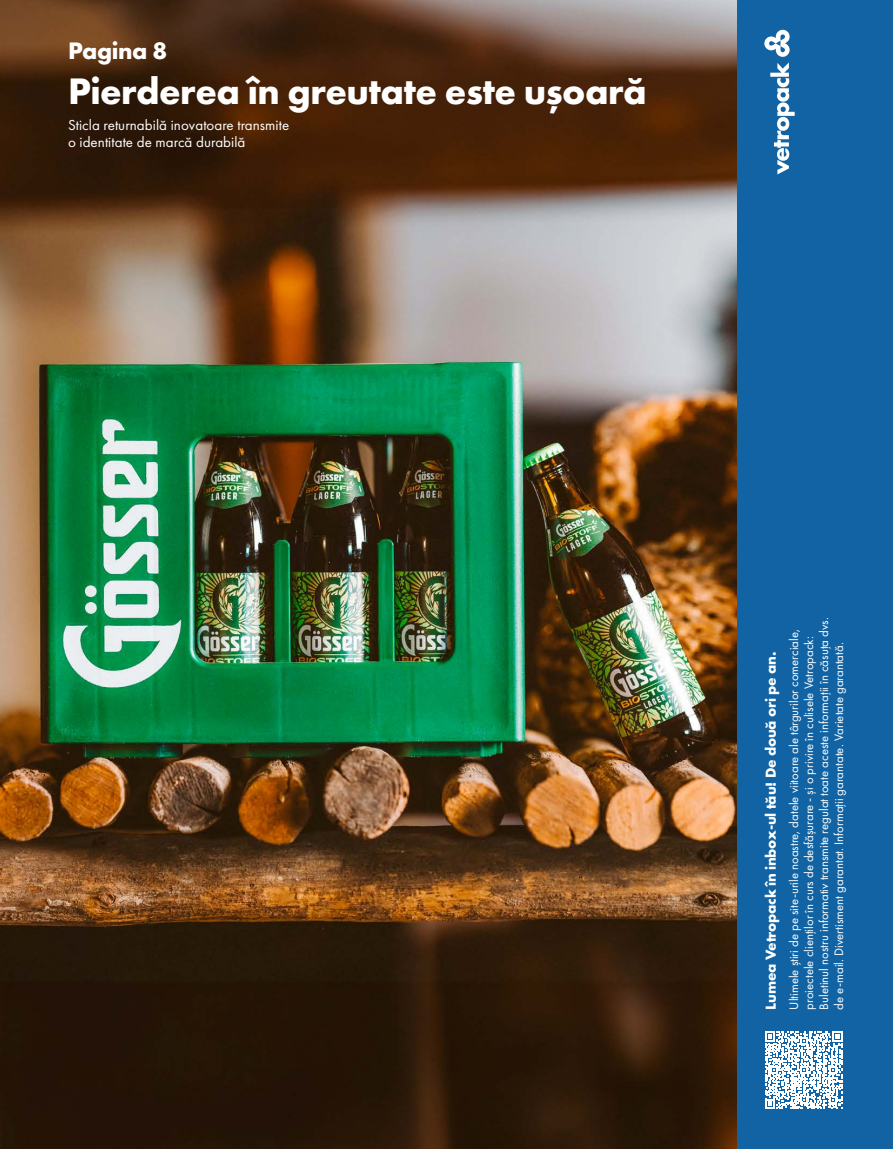
<style>
.page{position:relative;width:893px;height:1149px;background:#fff}
.page>*{position:absolute;margin:0;border:0;box-sizing:border-box;transform-origin:0 0}
.t1{font:700 38.25px "Futura PT";letter-spacing:-.015em;color:#fff}
.t2{font:700 24.75px "Futura PT";letter-spacing:-.015em;color:#fff}
.t3{font:15px/17px "Futura PT";letter-spacing:.005em;color:#fff}
.t4{font:700 15px "Futura PT";letter-spacing:-.01em;color:#fff}
.t5{font:12.75px/15px "Futura PT";color:#fff}
</style>
<div class="page">
<img style="left:0;top:0;width:738px;height:1148px">
<div style="left:738px;top:0;width:155px;height:1148px;background:#1163a3"></div>
<svg style="left:764px;top:30px;width:31px;height:144px"></svg>
<svg style="left:765px;top:1031px;width:77px;height:77px"></svg>
<h2 class="t2" style="left:68px;top:35px;width:101px">Pagina 8</h2>
<h1 class="t1" style="left:68px;top:67px;width:580px">Pierderea în greutate este ușoară</h1>
<p class="t3" style="left:68px;top:116px;width:223px">Sticla returnabilă inovatoare transmite o identitate de marcă durabilă</p>
<p class="t4" style="left:761px;top:1009px;width:359px;rotate:-90deg">Lumea Vetropack în inbox-ul tău! De două ori pe an.</p>
<p class="t5" style="left:786px;top:1009px;width:393px;rotate:-90deg">Ultimele știri de pe site-urile noastre, datele viitoare ale târgurilor comerciale, proiectele clienților în curs de desfășurare - și o privire în culisele Vetropack:<br>Buletinul nostru informativ transmite regulat toate aceste informații în căsuța dvs. de e-mail. Divertisment garantat. Informații garantate. Varietate garantată.</p>
</div>
